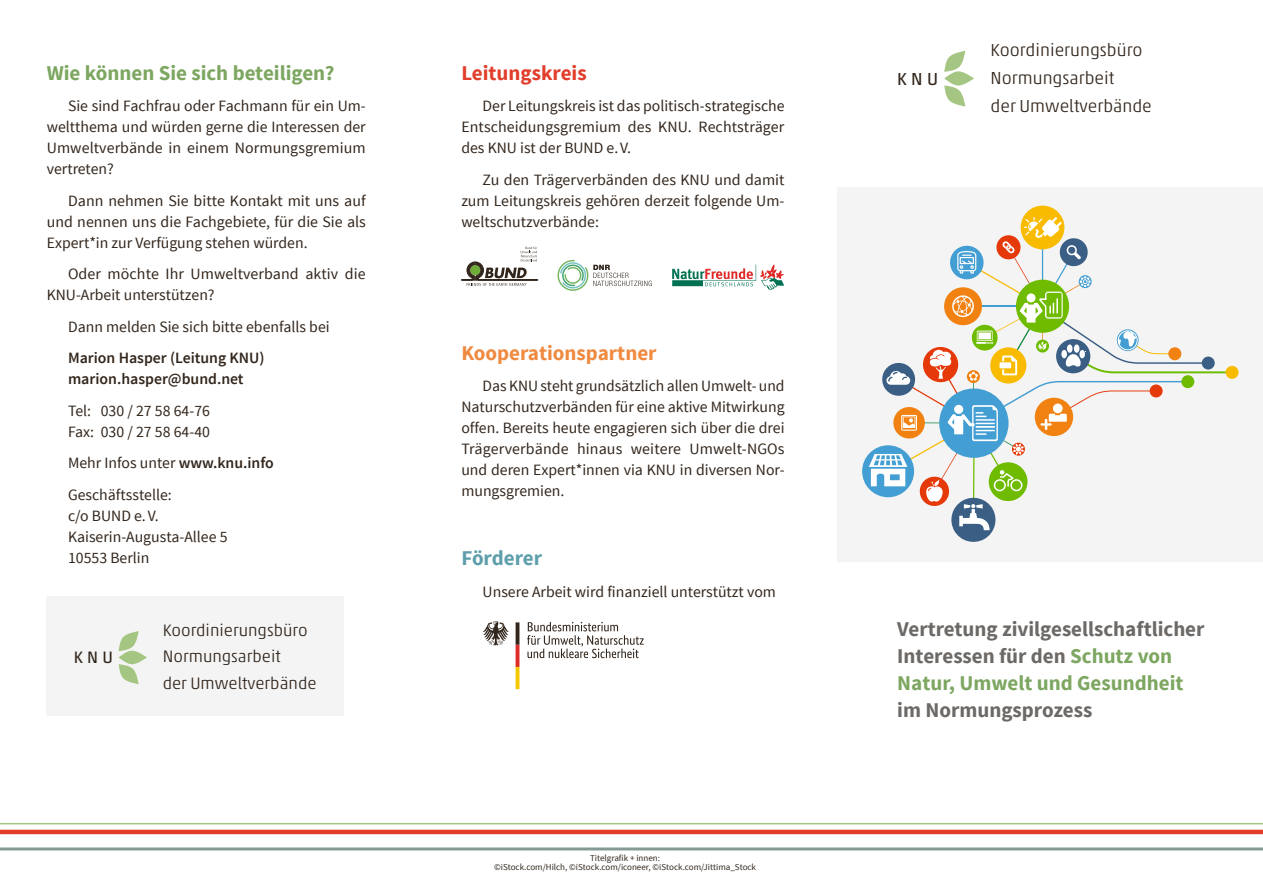
<style>
.page{position:relative;width:1263px;height:893px;background:#fff}
.page>*{position:absolute;margin:0;border:0;box-sizing:border-box;transform-origin:0 0}
.t1{font:700 21px/27px "Source Sans Pro";color:#6d6966}
.t2{font:700 21px "Source Sans Pro";color:#7da761}
.t3{font:700 21px "Source Sans Pro";color:#ef8a40}
.t4{font:700 21px "Source Sans Pro";color:#e13e2b}
.t5{font:700 21px "Source Sans Pro";color:#5f9fac}
.t6{font:300 17.7px/27.9px "Akko Pro";color:#32261c}
.t7{font:17.7px "Akko Pro";color:#32261c}
.t8{font:300 16.8px/26.7px "Akko Pro";color:#32261c}
.t9{font:16.8px "Akko Pro";color:#32261c}
.t10{font:15.75px/21px "Source Sans Pro";color:#32261c;text-align:justify}
.t11{font:600 15.75px/21px "Source Sans Pro";color:#32261c}
.t12{font:9px/9px "Source Sans Pro";color:#32261c;text-align:center}
.s1{font-weight:600}
.s2{color:#7da761}
</style>
<div class="page">
<div style="left:47px;top:596px;width:297px;height:120px;background:#f4f4f4"></div>
<svg style="left:119px;top:631px;width:20px;height:20px"></svg>
<svg style="left:119px;top:651px;width:28px;height:13px"></svg>
<svg style="left:119px;top:664px;width:20px;height:20px"></svg>
<svg style="left:461px;top:247px;width:77px;height:39px"></svg>
<svg style="left:557px;top:260px;width:95px;height:31px"></svg>
<svg style="left:672px;top:264px;width:112px;height:26px"></svg>
<svg style="left:527px;top:622px;width:117px;height:36px"></svg>
<svg style="left:483px;top:621px;width:26px;height:25px"></svg>
<svg style="left:516px;top:622px;width:3px;height:67px"></svg>
<svg style="left:944px;top:51px;width:21px;height:21px"></svg>
<svg style="left:944px;top:71px;width:30px;height:15px"></svg>
<svg style="left:944px;top:86px;width:21px;height:20px"></svg>
<hr style="left:0;top:830px;width:1263px;height:4px;background:#e13e2b">
<hr style="left:0;top:847px;width:1263px;height:3px;background:#849b95">
<hr style="left:0;top:823px;width:1263px;height:1px;background:#a5c683">
<div style="left:838px;top:187px;width:425px;height:374px;background:#f4f4f4"></div>
<div style="left:1225px;top:366px;width:13px;height:13px;background:#f8bb00;border-radius:50%"></div>
<div style="left:862px;top:445px;width:52px;height:52px;background:#439ed3;border-radius:50%"></div>
<div style="left:1021px;top:206px;width:43px;height:43px;background:#f8bb00;border-radius:50%"></div>
<svg style="left:869px;top:217px;width:364px;height:325px"></svg>
<h1 class="t2" style="left:47px;top:59px;width:289px">Wie können Sie sich beteiligen?</h1>
<p class="t10" style="left:47px;top:96px;width:320px;text-indent:21px">Sie sind Fachfrau oder Fachmann für ein Um&shy;weltthema und würden gerne die Interessen der Umweltverbände in einem Normungsgremium vertreten?</p>
<p class="t10" style="left:47px;top:190px;width:321px;text-indent:21px">Dann nehmen Sie bitte Kontakt mit uns auf und nennen uns die Fachgebiete, für die Sie als Expert*in zur Verfügung stehen würden.</p>
<p class="t10" style="left:47px;top:264px;width:320px;text-indent:21px">Oder möchte Ihr Umweltverband aktiv die<br>KNU-Arbeit unterstützen?</p>
<p class="t10" style="left:68px;top:316px;width:263px">Dann melden Sie sich bitte ebenfalls bei</p>
<p class="t11" style="left:68px;top:348px;width:198px">Marion Hasper (Leitung KNU) marion.hasper@bund.net</p>
<p class="t10" style="left:68px;top:400px;width:143px">Tel: 030 / 27 58 64-76<br>Fax: 030 / 27 58 64-40</p>
<p class="t10" style="left:68px;top:447px;width:207px;line-height:31.5px">Mehr Infos unter <span class="s1">www.knu.info<br></span>Geschäftsstelle:</p>
<p class="t10" style="left:68px;top:505px;width:161px;text-align:left">c/o BUND e.V.<br>Kaiserin-Augusta-Allee 5<br>10553 Berlin</p>
<p class="t9" style="left:74px;top:647px;width:41px">KNU</p>
<p class="t8" style="left:163px;top:616px;width:155px">Koordinierungsbüro<br>Normungsarbeit<br>der Umweltverbände</p>
<h1 class="t4" style="left:461px;top:59px;width:127px">Leitungskreis</h1>
<p class="t10" style="left:461px;top:96px;width:325px;text-indent:21px">Der Leitungskreis ist das politisch-strategische Entscheidungsgremium des KNU. Rechtsträger des KNU ist der BUND e.V.</p>
<p class="t10" style="left:461px;top:169px;width:325px;text-indent:21px">Zu den Trägerverbänden des KNU und damit zum Leitungskreis gehören derzeit folgende Um&shy;weltschutzverbände:</p>
<h1 class="t3" style="left:461px;top:339px;width:197px">Kooperationspartner</h1>
<p class="t10" style="left:461px;top:376px;width:325px;text-indent:21px">Das KNU steht grundsätzlich allen Umwelt- und Naturschutzverbänden für eine aktive Mitwirkung offen. Bereits heute engagieren sich über die drei Trägerverbände hinaus weitere Umwelt-NGOs und deren Expert*innen via KNU in diversen Nor&shy;mungsgremien.</p>
<h1 class="t5" style="left:461px;top:545px;width:82px">Förderer</h1>
<p class="t10" style="left:483px;top:581px;width:295px">Unsere Arbeit wird finanziell unterstützt vom</p>
<p class="t12" style="left:494px;top:854px;width:263px">Titelgrafik + innen:<br>©iStock.com/Hilch, ©iStock.com/iconeer, ©iStock.com/Jittima_Stock</p>
<p class="t7" style="left:897px;top:68px;width:42px">KNU</p>
<p class="t6" style="left:991px;top:36px;width:163px">Koordinierungsbüro<br>Normungsarbeit<br>der Umweltverbände</p>
<h1 class="t1" style="left:897px;top:616px;width:309px">Vertretung zivilgesellschaftlicher<br>Interessen für den <span class="s2">Schutz von<br>Natur, Umwelt und Gesundheit</span></h1>
<h1 class="t1" style="left:897px;top:697px;width:197px">im Normungsprozess</h1>
</div>
